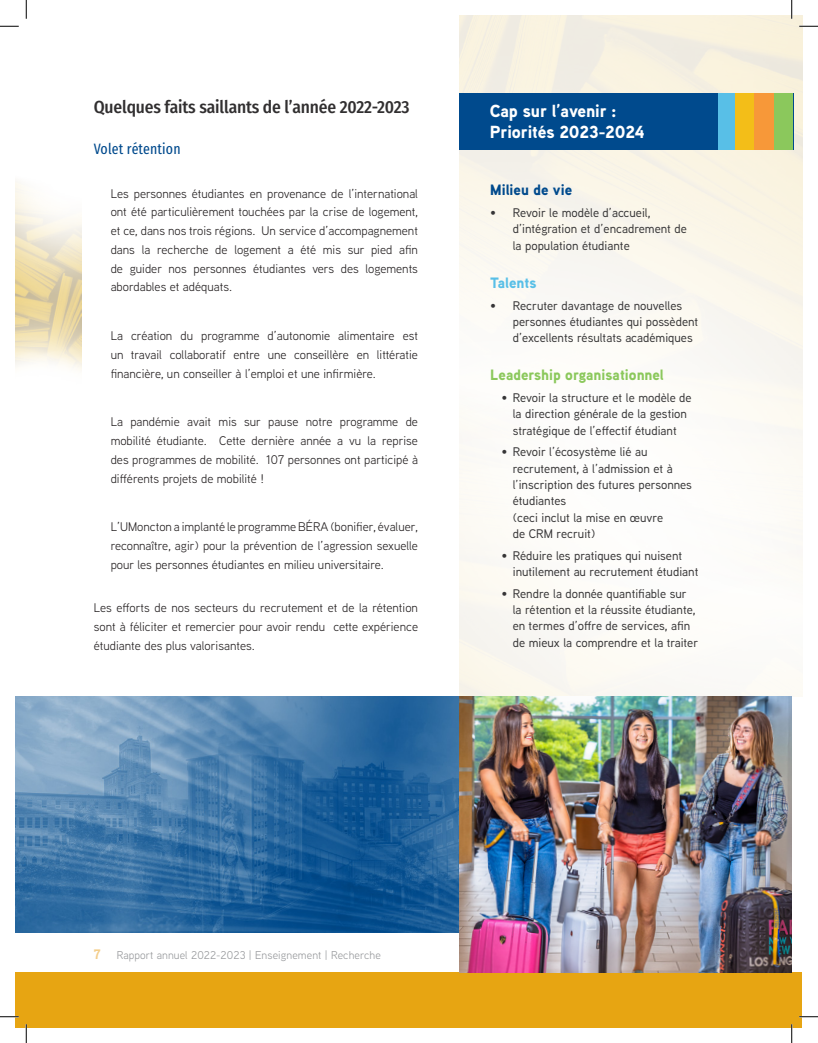
<style>
.page{position:relative;width:818px;height:1043px;background:#fff}
.page>*{position:absolute;margin:0;border:0;box-sizing:border-box;transform-origin:0 0}
.t1{font:500 17.5px "Fira Sans Condensed";letter-spacing:-.01em;color:#312f30}
.Titre_2{font:900 17.5px/20.8px "Aaux Next";letter-spacing:-.01em;color:#fff}
.t2{font:900 15px "Aaux Next";color:#8bc85c}
.t3{font:15px "Fira Sans Compressed";letter-spacing:.01em;color:#004a8d}
.t4{font:900 15px "Aaux Next";color:#004a8d}
.t5{font:900 15px "Aaux Next";color:#58bfe7}
.t6{font:12.5px/18.8px "Aaux Next";color:#231f20;text-align:justify}
.t7{font:500 12.5px/16.2px "Aaux Next";color:#363536}
.t8{font:11.25px "Aaux Next";letter-spacing:.01em;color:#95979a}
.s1{font-weight:700;font-size:13.75px;color:#f4ce8b}
</style>
<div class="page">
<div style="left:15px;top:972px;width:786px;height:56px;background:#e7a512"></div>
<img style="left:459px;top:15px;width:343px;height:364px">
<img style="left:15px;top:696px;width:444px;height:236px">
<div style="left:459px;top:94px;width:334px;height:56px;background:#004a8d"></div>
<div style="left:717px;top:94px;width:36px;height:56px;background:#58bfe7"></div>
<div style="left:773px;top:94px;width:19px;height:56px;background:#8bc85c"></div>
<div style="left:735px;top:94px;width:20px;height:56px;background:#f3be18"></div>
<div style="left:754px;top:94px;width:20px;height:56px;background:#f79839"></div>
<img style="left:459px;top:696px;width:332px;height:276px">
<svg style="left:0;top:25px;width:19px;height:2px"></svg>
<svg style="left:799px;top:25px;width:19px;height:2px"></svg>
<svg style="left:0;top:1015px;width:19px;height:2px"></svg>
<svg style="left:799px;top:1015px;width:19px;height:2px"></svg>
<svg style="left:25px;top:0;width:2px;height:19px"></svg>
<svg style="left:25px;top:1024px;width:2px;height:18px"></svg>
<svg style="left:790px;top:0;width:2px;height:19px"></svg>
<svg style="left:790px;top:1024px;width:2px;height:18px"></svg>
<p class="t1" style="left:94px;top:93px;width:317px">Quelques faits saillants de l’année 2022-2023</p>
<p class="t3" style="left:94px;top:138px;width:88px">Volet rétention</p>
<p class="t6" style="left:111px;top:183px;width:309px">Les personnes étudiantes en provenance de l’international ont été particulièrement touchées par la crise de logement, et ce, dans nos trois régions. Un service d’accompagnement dans la recherche de logement a été mis sur pied afin de guider nos personnes étudiantes vers des logements abordables et adéquats.</p>
<p class="t6" style="left:111px;top:326px;width:309px">La création du programme d’autonomie alimentaire est un travail collaboratif entre une conseillère en littératie financière, un conseiller à l’emploi et une infirmière.</p>
<p class="t6" style="left:111px;top:412px;width:309px">La pandémie avait mis sur pause notre programme de mobilité étudiante. Cette dernière année a vu la reprise des programmes de mobilité. 107 personnes ont participé à différents projets de mobilité !</p>
<p class="t6" style="left:111px;top:517px;width:309px">L’UMoncton a implanté le programme BÉRA (bonifier, évaluer, reconnaître, agir) pour la prévention de l’agression sexuelle pour les personnes étudiantes en milieu universitaire.</p>
<p class="t6" style="left:94px;top:598px;width:326px">Les efforts de nos secteurs du recrutement et de la rétention sont à féliciter et remercier pour avoir rendu cette expérience étudiante des plus valorisantes.</p>
<p class="Titre_2" style="left:490px;top:100px;width:156px">Cap sur l’avenir :<br>Priorités 2023-2024</p>
<p class="t4" style="left:490px;top:179px;width:83px">Milieu de vie</p>
<p class="t7" style="left:513px;top:204px;width:176px;text-indent:-22px">• Revoir le modèle d’accueil, d’intégration et d’encadrement de la population étudiante</p>
<p class="t5" style="left:490px;top:272px;width:48px">Talents</p>
<p class="t7" style="left:513px;top:297px;width:187px;text-indent:-22px">• Recruter davantage de nouvelles personnes étudiantes qui possèdent d’excellents résultats académiques</p>
<p class="t2" style="left:490px;top:364px;width:175px">Leadership organisationnel</p>
<p class="t7" style="left:501px;top:389px;width:192px;text-align:center">• Revoir la structure et le modèle de la direction générale de la gestion stratégique de l’effectif étudiant</p>
<p class="t7" style="left:513px;top:443px;width:181px;text-indent:-11px">• Revoir l’écosystème lié au recrutement, à l’admission et à l’inscription des futures personnes étudiantes<br>(ceci inclut la mise en œuvre<br>de CRM recruit)</p>
<p class="t7" style="left:513px;top:547px;width:187px;text-indent:-11px">• Réduire les pratiques qui nuisent inutilement au recrutement étudiant</p>
<p class="t7" style="left:513px;top:585px;width:187px;text-indent:-11px">• Rendre la donnée quantifiable sur la rétention et la réussite étudiante, en termes d’offre de services, afin de mieux la comprendre et la traiter</p>
<p class="t8" style="left:94px;top:947px;width:288px"><span class="s1">7</span> Rapport annuel 2022-2023 | Enseignement | Recherche</p>
</div>
